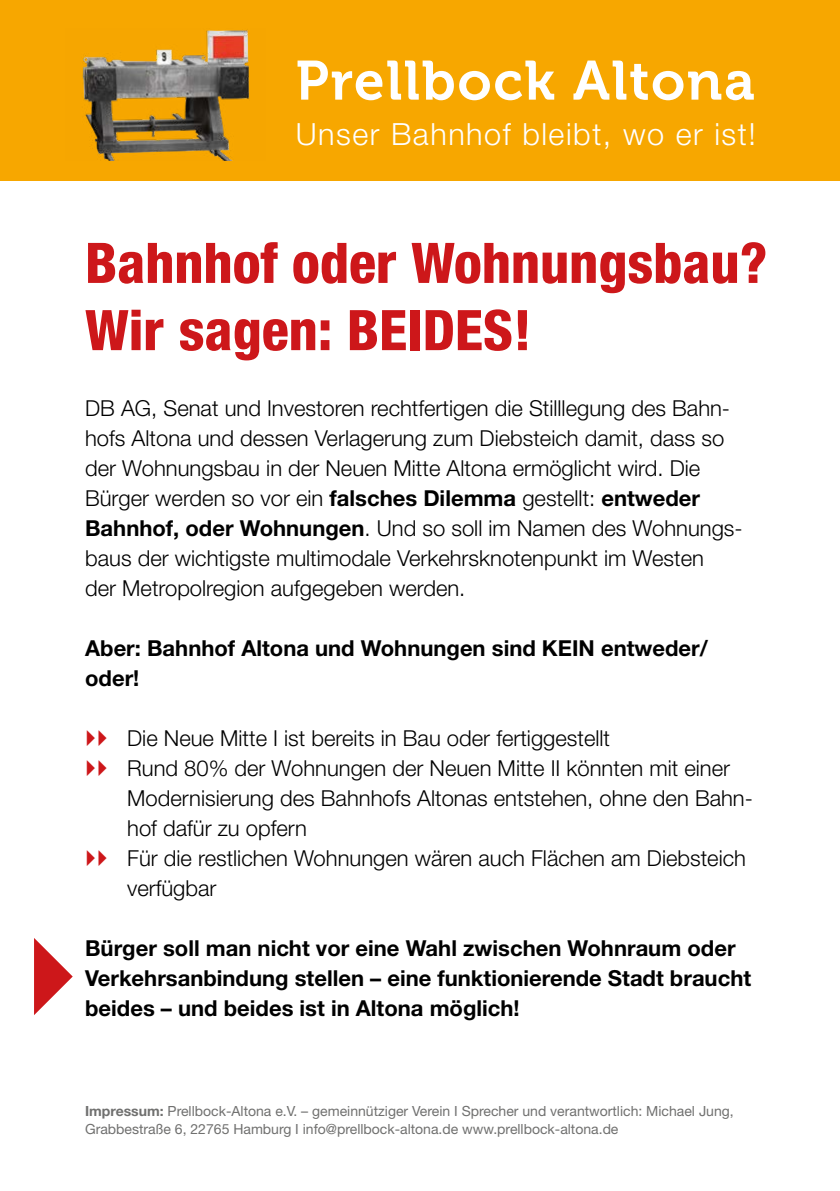
<style>
.page{position:relative;width:840px;height:1191px;background:#fff}
.page>*{position:absolute;margin:0;border:0;box-sizing:border-box;transform-origin:0 0}
.t1{font:800 condensed 56px/67.2px "Helvetica Neue LT Std";color:#cd171a}
.t2{font:55px "Museo 700";letter-spacing:.03em;color:#fff}
.t3{font:300 30.6px "Helvetica Neue LT Std";letter-spacing:.05em;color:#fff}
.t4{font:300 22px/30px "Helvetica Neue LT Std";color:#000}
.t5{font:700 22px/30px "Helvetica Neue LT Std";color:#000}
.t6{font:14px/18px "Helvetica Neue LT Std";color:#70706f}
.s1{font-weight:700}
</style>
<div class="page">
<svg style="left:34px;top:938px;width:39px;height:77px"></svg>
<div style="left:0;top:0;width:839px;height:180px;background:#f7a700"></div>
<img style="left:82px;top:30px;width:167px;height:130px">
<h2 class="t2" style="left:295px;top:50px;width:460px">Prellbock Altona</h2>
<h3 class="t3" style="left:295px;top:116px;width:461px">Unser Bahnhof bleibt, wo er ist!</h3>
<h1 class="t1" style="left:85px;top:228px;width:683px">Bahnhof oder Wohnungsbau?<br>Wir sagen: BEIDES!</h1>
<p class="t4" style="left:85px;top:392px;width:658px">DB AG, Senat und Investoren rechtfertigen die Stilllegung des Bahn&shy;hofs Altona und dessen Verlagerung zum Diebsteich damit, dass so der Wohnungsbau in der Neuen Mitte Altona ermöglicht wird. Die Bürger werden so vor ein <span class="s1">falsches Dilemma</span> gestellt: <span class="s1">entweder Bahnhof, oder Wohnungen</span>. Und so soll im Namen des Wohnungs&shy;baus der wichtigste multimodale Verkehrsknotenpunkt im Westen<br>der Metropolregion aufgegeben werden.</p>
<p class="t5" style="left:85px;top:632px;width:624px">Aber: Bahnhof Altona und Wohnungen sind KEIN entweder/ oder!</p>
<p class="t4" style="left:127px;top:722px;width:627px">Die Neue Mitte I ist bereits in Bau oder fertiggestellt<br>Rund 80% der Wohnungen der Neuen Mitte II könnten mit einer Modernisierung des Bahnhofs Altonas entstehen, ohne den Bahn&shy;hof dafür zu opfern<br>Für die restlichen Wohnungen wären auch Flächen am Diebsteich verfügbar</p>
<p class="t5" style="left:85px;top:932px;width:667px">Bürger soll man nicht vor eine Wahl zwischen Wohnraum oder<br>Verkehrsanbindung stellen – eine funktionierende Stadt braucht beides – und beides ist in Altona möglich!</p>
<p class="t6" style="left:85px;top:1101px;width:649px"><span class="s1">Impressum:</span> Prellbock-Altona e.V. – gemeinnütziger Verein I Sprecher und verantwortlich: Michael Jung,<br>Grabbestraße 6, 22765 Hamburg I info@prellbock-altona.de www.prellbock-altona.de</p>
</div>
